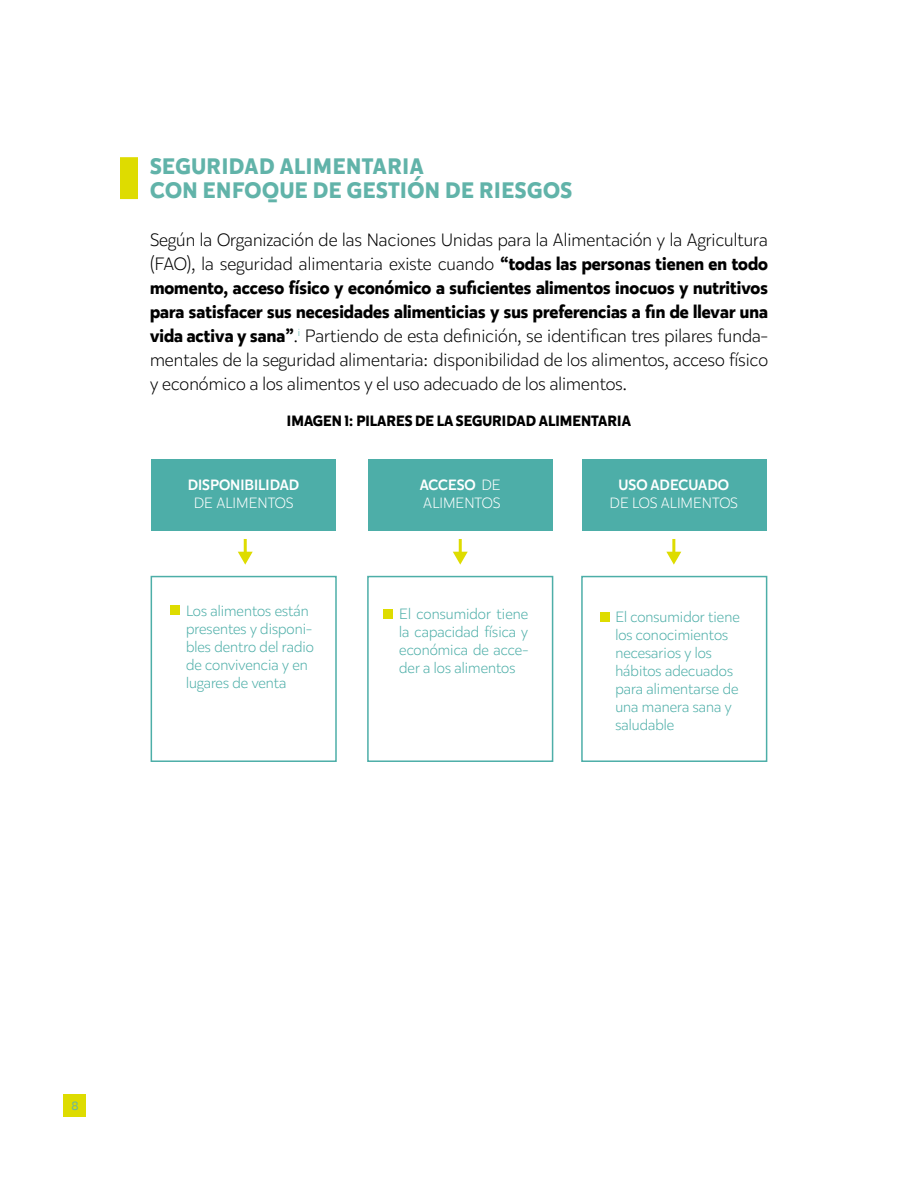
<style>
.page{position:relative;width:918px;height:1188px;background:#fff}
.page>*{position:absolute;margin:0;border:0;box-sizing:border-box;transform-origin:0 0}
.t1{font:700 22.5px/24px "Karu";letter-spacing:.025em;color:#61b3a9}
.t2{font:300 18px/24px "Karu";color:#000;text-align:justify}
.t3{font:300 15px/18px "Karu";color:#4daea8}
.t4{font:300 15px/18px "Karu";color:#fff}
.t5{font:700 15px "Karu";color:#000}
.t6{font:500 15px "Karu";color:#fff}
.t7{font:12px "Karu";color:#61b3a9}
.s1{font-weight:700}
.s2{font-weight:500}
</style>
<div class="page">
<div style="left:64px;top:1094px;width:22px;height:23px;background:#dedc00"></div>
<div style="left:120px;top:157px;width:18px;height:42px;background:#dedc00"></div>
<div style="left:170px;top:605px;width:10px;height:10px;background:#dedc00"></div>
<div style="left:384px;top:609px;width:9px;height:10px;background:#dedc00"></div>
<div style="left:600px;top:612px;width:10px;height:10px;background:#dedc00"></div>
<div style="left:151px;top:459px;width:185px;height:72px;background:#4daea8"></div>
<div style="left:582px;top:459px;width:185px;height:72px;background:#4daea8"></div>
<div style="left:368px;top:459px;width:185px;height:72px;background:#4daea8"></div>
<div style="left:151px;top:576px;width:186px;height:186px;border:2px solid #4daea8"></div>
<div style="left:367px;top:576px;width:186px;height:186px;border:2px solid #4daea8"></div>
<div style="left:581px;top:576px;width:186px;height:186px;border:2px solid #4daea8"></div>
<hr style="left:244px;top:539px;width:3px;height:15px;background:#dedc00">
<svg style="left:238px;top:552px;width:15px;height:13px"></svg>
<hr style="left:459px;top:539px;width:3px;height:15px;background:#dedc00">
<svg style="left:453px;top:552px;width:15px;height:13px"></svg>
<hr style="left:672px;top:539px;width:3px;height:15px;background:#dedc00">
<svg style="left:666px;top:552px;width:15px;height:13px"></svg>
<p class="t1" style="left:150px;top:154px;width:424px">SEGURIDAD ALIMENTARIA<br>CON ENFOQUE DE GESTIÓN DE RIESGOS</p>
<p class="t2" style="left:150px;top:228px;width:620px">Según la Organización de las Naciones Unidas para la Alimentación y la Agricultura (FAO), la seguridad alimentaria existe cuando <span class="s1">“todas las personas tienen en todo momento, acceso físico y económico a suficientes alimentos inocuos y nutritivos para satisfacer sus necesidades alimenticias y sus preferencias a fin de llevar una vida activa y sana”</span>.<sup>i</sup> Partiendo de esta definición, se identifican tres pilares funda&shy;mentales de la seguridad alimentaria: disponibilidad de los alimentos, acceso físico y económico a los alimentos y el uso adecuado de los alimentos.</p>
<p class="t5" style="left:287px;top:410px;width:346px">IMAGEN 1: PILARES DE LA SEGURIDAD ALIMENTARIA</p>
<p class="t6" style="left:188px;top:474px;width:113px">DISPONIBILIDAD</p>
<p class="t4" style="left:194px;top:493px;width:101px">DE ALIMENTOS</p>
<p class="t4" style="left:420px;top:475px;width:82px"><span class="s2">ACCESO</span> DE<br>ALIMENTOS</p>
<p class="t6" style="left:619px;top:474px;width:112px">USO ADECUADO</p>
<p class="t4" style="left:610px;top:493px;width:130px">DE LOS ALIMENTOS</p>
<p class="t3" style="left:186px;top:602px;width:129px">Los alimentos están presentes y disponi&shy;bles dentro del radio de convivencia y en lugares de venta</p>
<p class="t3" style="left:399px;top:605px;width:131px;text-align:justify">El consumidor tiene la capacidad física y económica de acce&shy;der a los alimentos</p>
<p class="t3" style="left:615px;top:608px;width:126px">El consumidor tiene los conocimientos necesarios y los hábitos adecuados para alimentarse de una manera sana y saludable</p>
<p class="t7" style="left:71px;top:1098px;width:9px">8</p>
</div>
